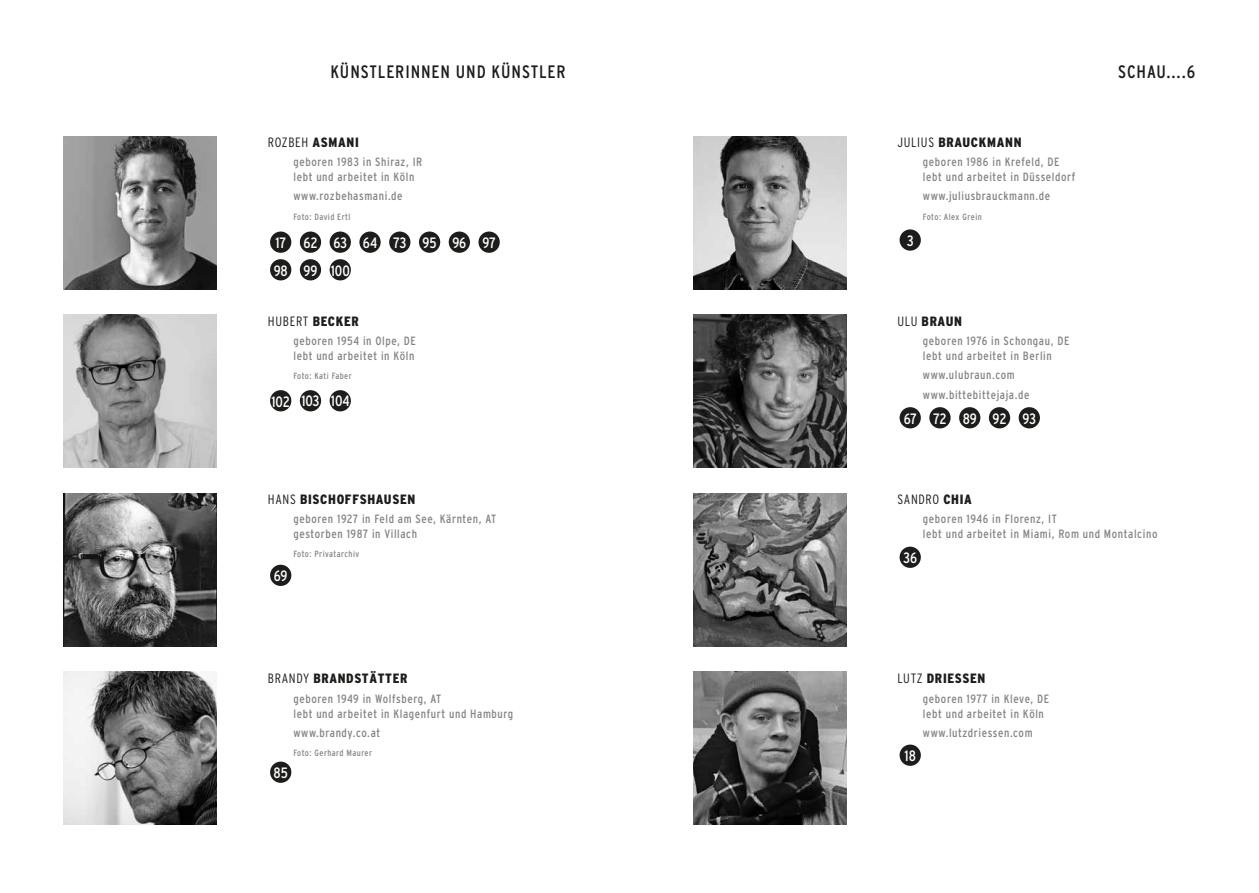
<style>
.page{position:relative;width:1259px;height:893px;background:#fff}
.page>*{position:absolute;margin:0;border:0;box-sizing:border-box;transform-origin:0 0}
.t1{font:condensed 18px "Interstate";letter-spacing:.05em;color:#1d1d1b}
.t2{font:condensed 15px "Interstate";letter-spacing:-.005em;color:#fff}
.t3{font:900 condensed 13.5px "Interstate";letter-spacing:.05em;color:#1d1d1b}
.t4{font:300 condensed 13.5px "Interstate";letter-spacing:.05em;color:#1d1d1b}
.t5{font:condensed 12px/15px "Interstate";letter-spacing:.05em;color:#858584}
.t6{font:condensed 9px "Interstate";letter-spacing:.05em;color:#858584}
.s1{font-weight:900}
.s2{font-weight:300}
</style>
<div class="page">
<img style="left:64px;top:493px;width:153px;height:153px">
<img style="left:64px;top:672px;width:153px;height:153px">
<img style="left:64px;top:136px;width:153px;height:153px">
<img style="left:693px;top:136px;width:153px;height:153px">
<img style="left:693px;top:315px;width:153px;height:153px">
<img style="left:64px;top:315px;width:153px;height:153px">
<img style="left:693px;top:493px;width:153px;height:153px">
<img style="left:693px;top:672px;width:153px;height:153px">
<div style="left:270px;top:390px;width:21px;height:21px;background:#1d1d1b;border-radius:50%"></div>
<div style="left:899px;top:407px;width:22px;height:21px;background:#1d1d1b;border-radius:50%"></div>
<div style="left:270px;top:232px;width:21px;height:21px;background:#1d1d1b;border-radius:50%"></div>
<div style="left:899px;top:229px;width:22px;height:22px;background:#1d1d1b;border-radius:50%"></div>
<div style="left:270px;top:565px;width:21px;height:21px;background:#1d1d1b;border-radius:50%"></div>
<div style="left:899px;top:547px;width:22px;height:21px;background:#1d1d1b;border-radius:50%"></div>
<div style="left:270px;top:762px;width:21px;height:21px;background:#1d1d1b;border-radius:50%"></div>
<div style="left:899px;top:745px;width:22px;height:21px;background:#1d1d1b;border-radius:50%"></div>
<div style="left:300px;top:390px;width:21px;height:21px;background:#1d1d1b;border-radius:50%"></div>
<div style="left:929px;top:407px;width:21px;height:21px;background:#1d1d1b;border-radius:50%"></div>
<div style="left:300px;top:232px;width:21px;height:21px;background:#1d1d1b;border-radius:50%"></div>
<div style="left:330px;top:390px;width:21px;height:21px;background:#1d1d1b;border-radius:50%"></div>
<div style="left:959px;top:407px;width:21px;height:21px;background:#1d1d1b;border-radius:50%"></div>
<div style="left:330px;top:232px;width:21px;height:21px;background:#1d1d1b;border-radius:50%"></div>
<div style="left:419px;top:232px;width:21px;height:21px;background:#1d1d1b;border-radius:50%"></div>
<div style="left:300px;top:259px;width:21px;height:21px;background:#1d1d1b;border-radius:50%"></div>
<div style="left:989px;top:407px;width:21px;height:21px;background:#1d1d1b;border-radius:50%"></div>
<div style="left:359px;top:232px;width:22px;height:21px;background:#1d1d1b;border-radius:50%"></div>
<div style="left:449px;top:232px;width:21px;height:21px;background:#1d1d1b;border-radius:50%"></div>
<div style="left:330px;top:259px;width:21px;height:21px;background:#1d1d1b;border-radius:50%"></div>
<div style="left:478px;top:232px;width:22px;height:21px;background:#1d1d1b;border-radius:50%"></div>
<div style="left:1018px;top:407px;width:22px;height:21px;background:#1d1d1b;border-radius:50%"></div>
<div style="left:389px;top:232px;width:21px;height:21px;background:#1d1d1b;border-radius:50%"></div>
<div style="left:270px;top:259px;width:21px;height:21px;background:#1d1d1b;border-radius:50%"></div>
<h1 class="t1" style="left:330px;top:62px;width:237px">KÜNSTLERINNEN UND KÜNSTLER</h1>
<h1 class="t1" style="left:1118px;top:62px;width:78px">SCHAU....6</h1>
<p class="t4" style="left:268px;top:135px;width:92px">ROZBEH <span class="s1">ASMANI</span></p>
<p class="t5" style="left:293px;top:154px;width:130px">geboren 1983 in Shiraz, IR lebt und arbeitet in Köln</p>
<p class="t5" style="left:293px;top:189px;width:111px">www.rozbehasmani.de</p>
<p class="t6" style="left:293px;top:212px;width:59px">Foto: David Ertl</p>
<p class="t3" style="left:897px;top:135px;width:126px"><span class="s2">JULIUS</span> BRAUCKMANN</p>
<p class="t5" style="left:923px;top:154px;width:154px">geboren 1986 in Krefeld, DE lebt und arbeitet in Düsseldorf</p>
<p class="t5" style="left:923px;top:189px;width:129px">www.juliusbrauckmann.de</p>
<p class="t6" style="left:923px;top:212px;width:60px">Foto: Alex Grein</p>
<p class="t2" style="left:275px;top:234px;width:12px">17</p>
<p class="t2" style="left:906px;top:232px;width:8px">3</p>
<p class="t2" style="left:303px;top:234px;width:16px">62</p>
<p class="t2" style="left:333px;top:234px;width:15px">63</p>
<p class="t2" style="left:422px;top:234px;width:16px">95</p>
<p class="t2" style="left:363px;top:234px;width:16px">64</p>
<p class="t2" style="left:452px;top:234px;width:15px">96</p>
<p class="t2" style="left:393px;top:234px;width:15px">73</p>
<p class="t2" style="left:482px;top:234px;width:15px">97</p>
<p class="t2" style="left:274px;top:262px;width:16px">98</p>
<p class="t2" style="left:303px;top:262px;width:16px">99</p>
<p class="t2" style="left:331px;top:262px;width:21px">100</p>
<p class="t4" style="left:268px;top:313px;width:92px">HUBERT <span class="s1">BECKER</span></p>
<p class="t5" style="left:293px;top:333px;width:124px">geboren 1954 in Olpe, DE lebt und arbeitet in Köln</p>
<p class="t6" style="left:293px;top:371px;width:60px">Foto: Kati Faber</p>
<p class="t2" style="left:271px;top:393px;width:20px">102</p>
<p class="t2" style="left:301px;top:393px;width:20px">103</p>
<p class="t2" style="left:331px;top:393px;width:20px">104</p>
<p class="t3" style="left:268px;top:492px;width:149px"><span class="s2">HANS</span> BISCHOFFSHAUSEN</p>
<p class="t5" style="left:293px;top:511px;width:204px">geboren 1927 in Feld am See, Kärnten, AT gestorben 1987 in Villach</p>
<p class="t6" style="left:293px;top:549px;width:67px">Foto: Privatarchiv</p>
<p class="t2" style="left:274px;top:567px;width:15px">69</p>
<p class="t3" style="left:268px;top:671px;width:141px"><span class="s2">BRANDY</span> BRANDSTÄTTER</p>
<p class="t5" style="left:293px;top:691px;width:221px">geboren 1949 in Wolfsberg, AT<br>lebt und arbeitet in Klagenfurt und Hamburg</p>
<p class="t5" style="left:293px;top:725px;width:88px">www.brandy.co.at</p>
<p class="t6" style="left:293px;top:748px;width:80px">Foto: Gerhard Maurer</p>
<p class="t2" style="left:274px;top:764px;width:16px">85</p>
<p class="t3" style="left:897px;top:313px;width:66px"><span class="s2">ULU</span> BRAUN</p>
<p class="t5" style="left:923px;top:333px;width:148px">geboren 1976 in Schongau, DE lebt und arbeitet in Berlin</p>
<p class="t5" style="left:923px;top:365px;width:108px;line-height:19.2px">www.ulubraun.com www.bittebittejaja.de</p>
<p class="t2" style="left:903px;top:410px;width:15px">67</p>
<p class="t2" style="left:933px;top:410px;width:15px">72</p>
<p class="t2" style="left:962px;top:410px;width:15px">89</p>
<p class="t2" style="left:992px;top:410px;width:15px">92</p>
<p class="t2" style="left:1022px;top:410px;width:15px">93</p>
<p class="t4" style="left:897px;top:491px;width:76px">SANDRO <span class="s1">CHIA</span></p>
<p class="t5" style="left:923px;top:511px;width:236px">geboren 1946 in Florenz, IT<br>lebt und arbeitet in Miami, Rom und Montalcino</p>
<p class="t2" style="left:903px;top:549px;width:15px">36</p>
<p class="t3" style="left:897px;top:671px;width:89px"><span class="s2">LUTZ</span> DRIESSEN</p>
<p class="t5" style="left:923px;top:691px;width:128px">geboren 1977 in Kleve, DE lebt und arbeitet in Köln</p>
<p class="t5" style="left:923px;top:725px;width:111px">www.lutzdriessen.com</p>
<p class="t2" style="left:904px;top:747px;width:13px">18</p>
</div>
